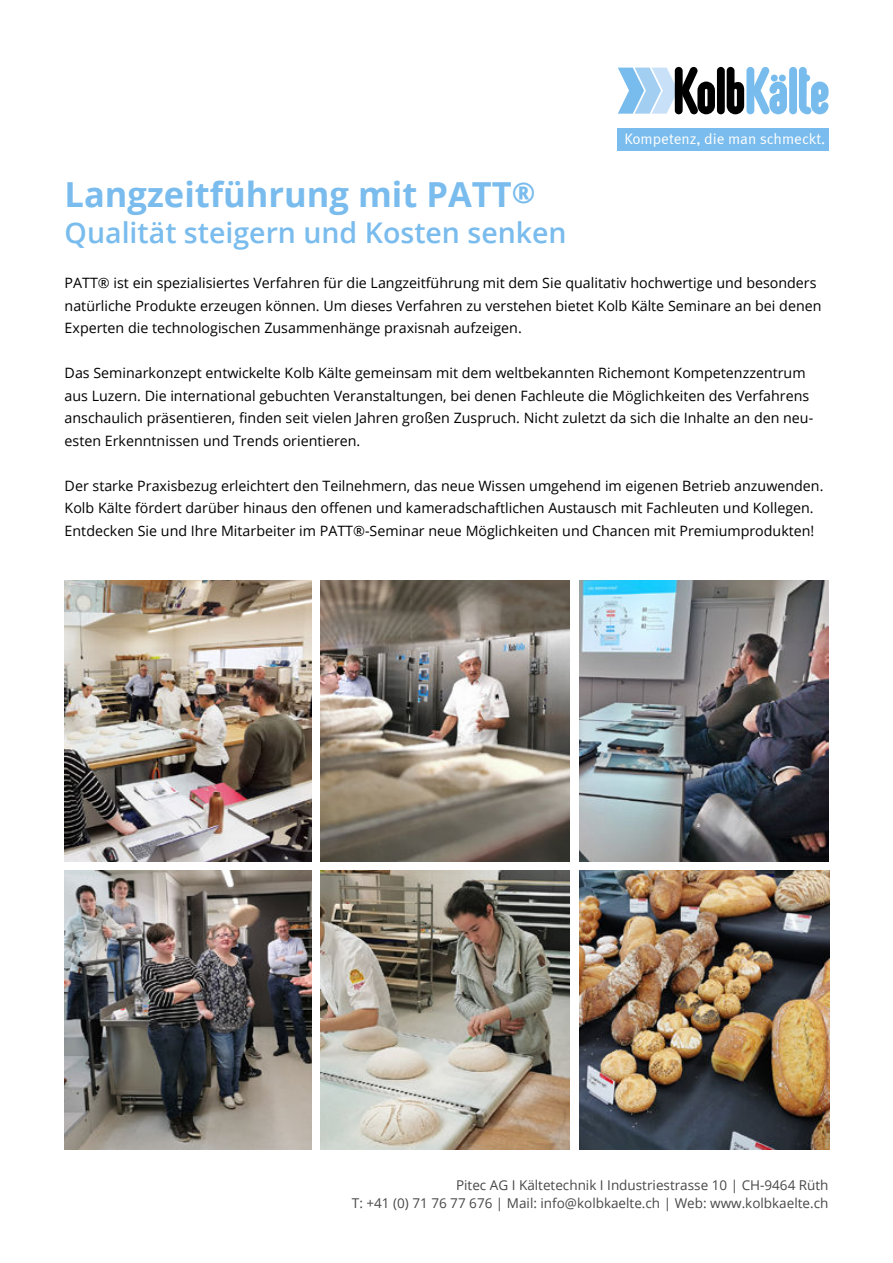
<style>
.page{position:relative;width:893px;height:1263px;background:#fff}
.page>*{position:absolute;margin:0;border:0;box-sizing:border-box;transform-origin:0 0}
.t1{font:700 34.5px "Open Sans";color:#79bced}
.t2{font:600 28.5px "Open Sans";color:#79bced}
.t3{font:15.15px "Meta Normal";color:#fff}
.t4{font:14.25px/22.5px "Open Sans";color:#000}
.t5{font:13.5px/18px "Open Sans";color:#484848;text-align:right}
.s1{font-size:28.5px}
</style>
<div class="page">
<div style="left:717px;top:67px;width:8px;height:47px;background:#000;border-radius:4px"></div>
<svg style="left:618px;top:67px;width:97px;height:47px"></svg>
<svg style="left:727px;top:67px;width:17px;height:47px"></svg>
<div style="left:789px;top:67px;width:8px;height:47px;background:#78bced;border-radius:4px"></div>
<div style="left:746px;top:67px;width:8px;height:47px;background:#78bced;border-radius:4px"></div>
<svg style="left:752px;top:67px;width:35px;height:47px"></svg>
<svg style="left:799px;top:67px;width:29px;height:47px"></svg>
<div style="left:803px;top:75px;width:7px;height:7px;background:#78bced;border-radius:50%"></div>
<div style="left:617px;top:128px;width:211px;height:23px;background:#79bced"></div>
<img style="left:65px;top:580px;width:246px;height:281px">
<img style="left:321px;top:580px;width:248px;height:281px">
<img style="left:580px;top:580px;width:248px;height:281px">
<img style="left:65px;top:871px;width:246px;height:278px">
<img style="left:321px;top:871px;width:248px;height:278px">
<img style="left:580px;top:871px;width:249px;height:278px">
<p class="t3" style="left:624px;top:133px;width:202px">Kompetenz, die man schmeckt.</p>
<h1 class="t1" style="left:65px;top:181px;width:472px">Langzeitführung mit PATT<span class="s1">®</span></h1>
<h2 class="t2" style="left:65px;top:221px;width:503px">Qualität steigern und Kosten senken</h2>
<p class="t4" style="left:65px;top:273px;width:758px">PATT® ist ein spezialisiertes Verfahren für die Langzeitführung mit dem Sie qualitativ hochwertige und besonders natürliche Produkte erzeugen können. Um dieses Verfahren zu verstehen bietet Kolb Kälte Seminare an bei denen<br>Experten die technologischen Zusammenhänge praxisnah aufzeigen.</p>
<p class="t4" style="left:65px;top:363px;width:750px">Das Seminarkonzept entwickelte Kolb Kälte gemeinsam mit dem weltbekannten Richemont Kompetenzzentrum aus Luzern. Die international gebuchten Veranstaltungen, bei denen Fachleute die Möglichkeiten des Verfahrens anschaulich präsentieren, finden seit vielen Jahren großen Zuspruch. Nicht zuletzt da sich die Inhalte an den neu&shy;esten Erkenntnissen und Trends orientieren.</p>
<p class="t4" style="left:65px;top:476px;width:760px">Der starke Praxisbezug erleichtert den Teilnehmern, das neue Wissen umgehend im eigenen Betrieb anzuwenden.<br>Kolb Kälte fördert darüber hinaus den offenen und kameradschaftlichen Austausch mit Fachleuten und Kollegen.<br>Entdecken Sie und Ihre Mitarbeiter im PATT®-Seminar neue Möglichkeiten und Chancen mit Premiumprodukten!</p>
<p class="t5" style="left:352px;top:1176px;width:478px">Pitec AG I Kältetechnik I Industriestrasse 10 | CH-9464 Rüth<br>T: +41 (0) 71 76 77 676 | Mail: info@kolbkaelte.ch | Web: www.kolbkaelte.ch</p>
</div>
